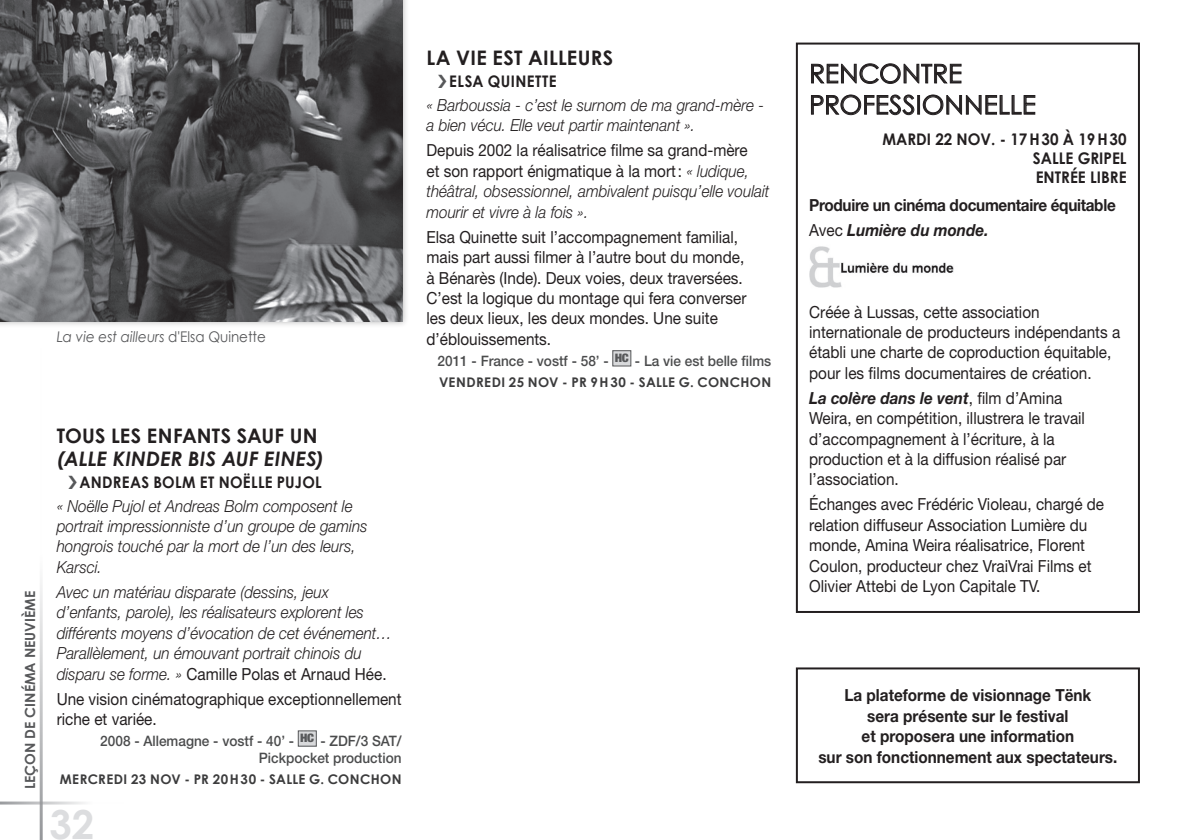
<style>
.page{position:relative;width:1191px;height:840px;background:#fff}
.page>*{position:absolute;margin:0;border:0;box-sizing:border-box;transform-origin:0 0}
.t1{font:700 40px "Century Gothic";color:#dcdddf}
.t2{font:26px/31.2px "Century Gothic";letter-spacing:.01em;color:#231f20}
.t3{font:700 20px "Century Gothic";letter-spacing:.025em;color:#231f20}
.t4{font:italic 700 20px "Century Gothic";letter-spacing:.015em;color:#231f20}
.t5{font:16.6px/20.4px "Helvetica Neue";color:#231f20;scale:.92 1}
.t6{font:italic 300 16.6px/20.4px "Helvetica Neue";color:#231f20;scale:.92 1}
.t7{font:700 16.6px/20.4px "Helvetica Neue";color:#231f20;text-align:center;scale:.92 1}
.t8{font:700 16.6px/25px "Helvetica Neue";letter-spacing:-.02em;color:#231f20;scale:.92 1}
.t9{font:700 16px/19.2px "Century Gothic";letter-spacing:.015em;color:#231f20;scale:.95 1}
.t10{font:700 16px "Century Gothic";letter-spacing:.015em;color:#231f20;scale:.94 1}
.t11{font:italic 14.6px "Century Gothic";color:#57585a;scale:.92 1}
.t12{font:500 14.4px/17px "Helvetica Neue";color:#4b4c4d;text-align:right;scale:.94 1}
.t13{font:700 14px "Century Gothic";color:#57585a}
.t14{font:700 13.4px "Century Gothic";letter-spacing:.03em;color:#3c3c3d}
.s1{font-style:normal}
.s2{font-weight:400;font-style:normal}
.s3{font-weight:400}
.s4{font-style:italic}
.s5{font-weight:700;font-style:italic}
</style>
<div class="page">
<hr style="left:40px;top:348px;width:3px;height:491px;background:#939598">
<hr style="left:0;top:801px;width:125px;height:3px;background:#939598">
<div style="left:0;top:0;width:409px;height:328px;background:#231f20;opacity:.3"></div>
<img style="left:0;top:0;width:402px;height:322px">
<div style="left:298px;top:730px;width:18px;height:15px;background:#d8d9db"></div>
<div style="left:613px;top:350px;width:18px;height:16px;background:#d8d9db"></div>
<div style="left:612px;top:350px;width:19px;height:16px;border:1px solid #57585a"></div>
<svg style="left:811px;top:63px;width:151px;height:21px"></svg>
<svg style="left:811px;top:94px;width:224px;height:22px"></svg>
<img style="left:809px;top:246px;width:145px;height:42px">
<div style="left:796px;top:43px;width:344px;height:569px;border:2px solid #231f20"></div>
<div style="left:796px;top:667px;width:344px;height:115px;border:2px solid #231f20"></div>
<p class="t11" style="left:57px;top:328px;width:229px">La vie est ailleurs <span class="s1">D'ELSA QUINETTE</span></p>
<p class="t13" style="left:21px;top:788px;width:198px;rotate:-90deg">LEÇON DE CINÉMA NEUVIÈME</p>
<p class="t3" style="left:57px;top:423px;width:247px">TOUS LES ENFANTS SAUF UN</p>
<p class="t4" style="left:57px;top:445px;width:269px">(ALLE KINDER BIS AUF EINES)</p>
<p class="t10" style="left:79px;top:471px;width:12px">ANDR</p>
<p class="t10" style="left:122px;top:471px;width:211px">EAS BOLM ET NOËLLE PUJOL</p>
<p class="t6" style="left:57px;top:495px;width:339px">« Noëlle Pujol et Andreas Bolm composent le portrait impressionniste d’un groupe de gamins hongrois touché par la mort de l’un des leurs, Karsci.</p>
<p class="t6" style="left:57px;top:581px;width:366px">Avec un matériau disparate (dessins, jeux d’enfants, parole), les réalisateurs explorent les différents moyens d’évocation de cet événement… Parallèlement, un émouvant portrait chinois du disparu se forme. » <span class="s2">Camille Polas et Arnaud Hée.</span></p>
<p class="t5" style="left:57px;top:687px;width:376px">Une vision cinématographique exceptionnellement riche et variée.</p>
<p class="t12" style="left:100px;top:732px;width:322px">2008 - Allemagne - vostf - 40’ - <sup>HC</sup> - ZDF/3 SAT/<br>Pickpocket production</p>
<p class="t14" style="left:60px;top:770px;width:22px">MERCRE</p>
<p class="t14" style="left:114px;top:770px;width:180px">DI 23 N OV - PR 20H30 - SALLE</p>
<p class="t14" style="left:309px;top:770px;width:94px">G. CONCHON</p>
<h1 class="t1" style="left:50px;top:799px;width:46px">32</h1>
<p class="t3" style="left:426px;top:46px;width:41px">LA VIE</p>
<p class="t3" style="left:492px;top:46px;width:11px">EST</p>
<p class="t3" style="left:528px;top:46px;width:26px">AILLEURS</p>
<p class="t10" style="left:449px;top:71px;width:64px">ELSA QUINETTE</p>
<p class="t6" style="left:426px;top:95px;width:368px">« Barboussia - c’est le surnom de ma grand-mère - a bien vécu. Elle veut partir maintenant ».</p>
<p class="t6" style="left:426px;top:140px;width:374px"><span class="s2">Depuis 2002 la réalisatrice filme sa grand-mère<br>et son rapport énigmatique à la mort:</span> « ludique, théâtral, obsessionnel, ambivalent puisqu’elle voulait mourir et vivre à la fois ».</p>
<p class="t5" style="left:426px;top:226px;width:349px">Elsa Quinette suit l’accompagnement familial, mais part aussi filmer à l’autre bout du monde, à Bénarès (Inde). Deux voies, deux traversées.<br>C’est la logique du montage qui fera converser les deux lieux, les deux mondes. Une suite d’éblouissements.</p>
<p class="t12" style="left:437px;top:352px;width:356px">2011 - France - vostf - 58’ - <sup>HC</sup> - La vie est belle films</p>
<p class="t14" style="left:439px;top:373px;width:224px">VEN DREDI 25 NOV - PR 9H30 - SALLE</p>
<p class="t14" style="left:679px;top:373px;width:94px">G. CONCHON</p>
<h2 class="t2" style="left:809px;top:58px;width:154px">RENCONTRE<br>PROF</h2>
<h2 class="t2" style="left:875px;top:89px;width:29px">ESSIO</h2>
<h2 class="t2" style="left:944px;top:89px;width:93px">NNELLE</h2>
<p class="t9" style="left:1033px;top:129px;width:100px;text-indent:-150px">MARDI 22 NOV. - 17H30 À 19H30<br>SALLE GRIPEL<br>ENTRÉE LIBRE</p>
<p class="t8" style="left:809px;top:192px;width:335px">Produire un cinéma documentaire équitable<br><span class="s3">Avec</span> <span class="s4">Lumière du monde.</span></p>
<p class="t5" style="left:809px;top:301px;width:339px">Créée à Lussas, cette association internationale de producteurs indépendants a établi une charte de coproduction équitable, pour les films documentaires de création.</p>
<p class="t5" style="left:809px;top:387px;width:301px"><span class="s5">La colère dans le vent</span>, film d’Amina Weira, en compétition, illustrera le travail d’accompagnement à l’écriture, à la production et à la diffusion réalisé par l’association.</p>
<p class="t5" style="left:809px;top:493px;width:322px">Échanges avec Frédéric Violeau, chargé de relation diffuseur Association Lumière du monde, Amina Weira réalisatrice, Florent Coulon, producteur chez VraiVrai Films et Olivier Attebi de Lyon Capitale TV.</p>
<p class="t7" style="left:818px;top:684px;width:324px">La plateforme de visionnage Tënk<br>sera présente sur le festival<br>et proposera une information<br>sur son fonctionnement aux spectateurs.</p>
</div>
